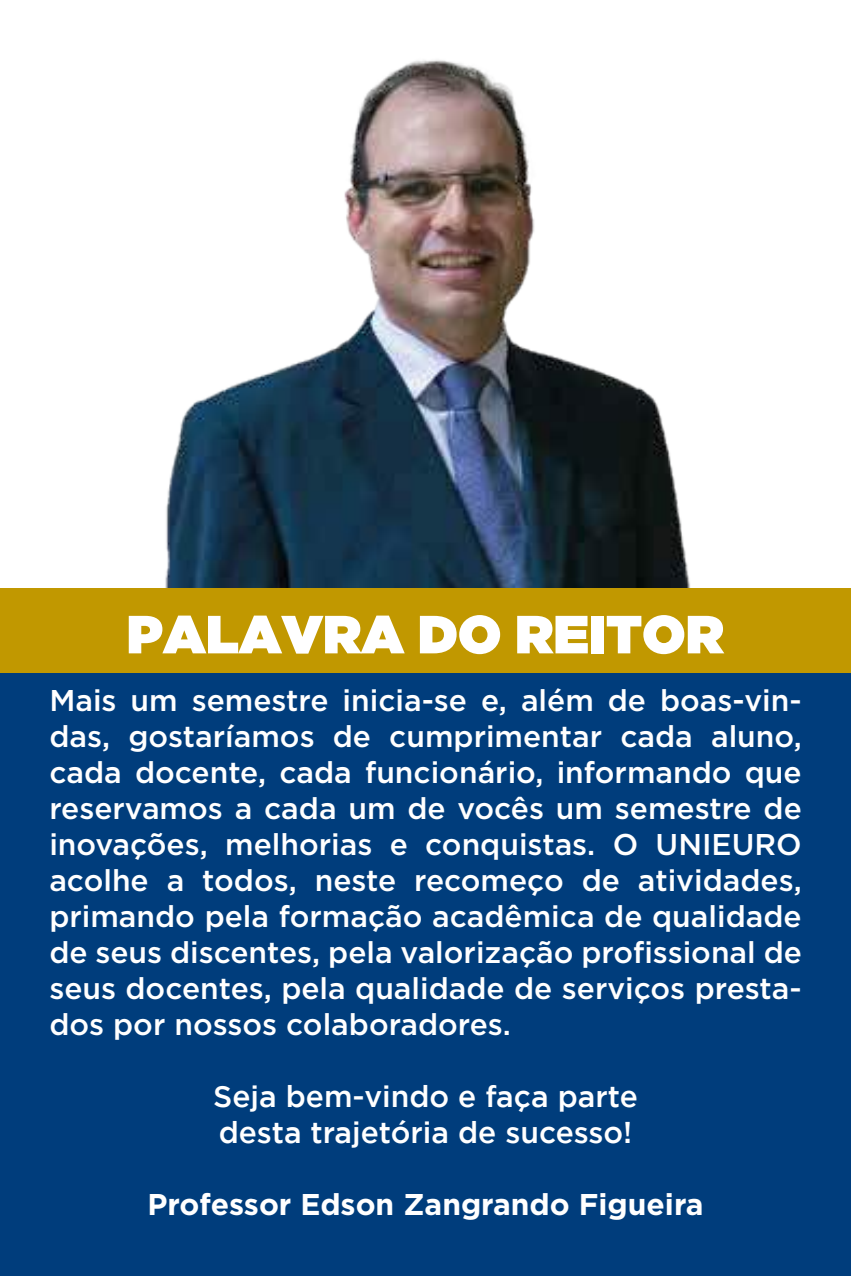
<style>
.page{position:relative;width:851px;height:1276px;background:#fff}
.page>*{position:absolute;margin:0;border:0;box-sizing:border-box;transform-origin:0 0}
.t1{font:53.7px "Gotham Ultra";color:#fff}
.t2{font:500 30px/36px "Gotham";color:#fff;text-align:justify}
.t3{font:700 30px "Gotham";color:#fff}
</style>
<div class="page">
<img style="left:165px;top:60px;width:525px;height:528px">
<div style="left:0;top:671px;width:850px;height:605px;background:#003d7c"></div>
<div style="left:0;top:588px;width:850px;height:85px;background:#c19800"></div>
<h1 class="t1" style="left:127px;top:603px;width:598px">PALAVRA DO REITOR</h1>
<p class="t2" style="left:49px;top:681px;width:754px">Mais um semestre inicia-se e, além de boas-vin&shy;das, gostaríamos de cumprimentar cada aluno, cada docente, cada funcionário, informando que reservamos a cada um de vocês um semestre de inovações, melhorias e conquistas. O UNIEURO acolhe a todos, neste recomeço de atividades, primando pela formação acadêmica de qualidade de seus discentes, pela valorização profissional de seus docentes, pela qualidade de serviços presta&shy;dos por nossos colaboradores.</p>
<p class="t2" style="left:213px;top:1077px;width:426px">Seja bem-vindo e faça parte desta trajetória de sucesso!</p>
<p class="t3" style="left:147px;top:1187px;width:557px">Professor Edson Zangrando Figueira</p>
</div>
